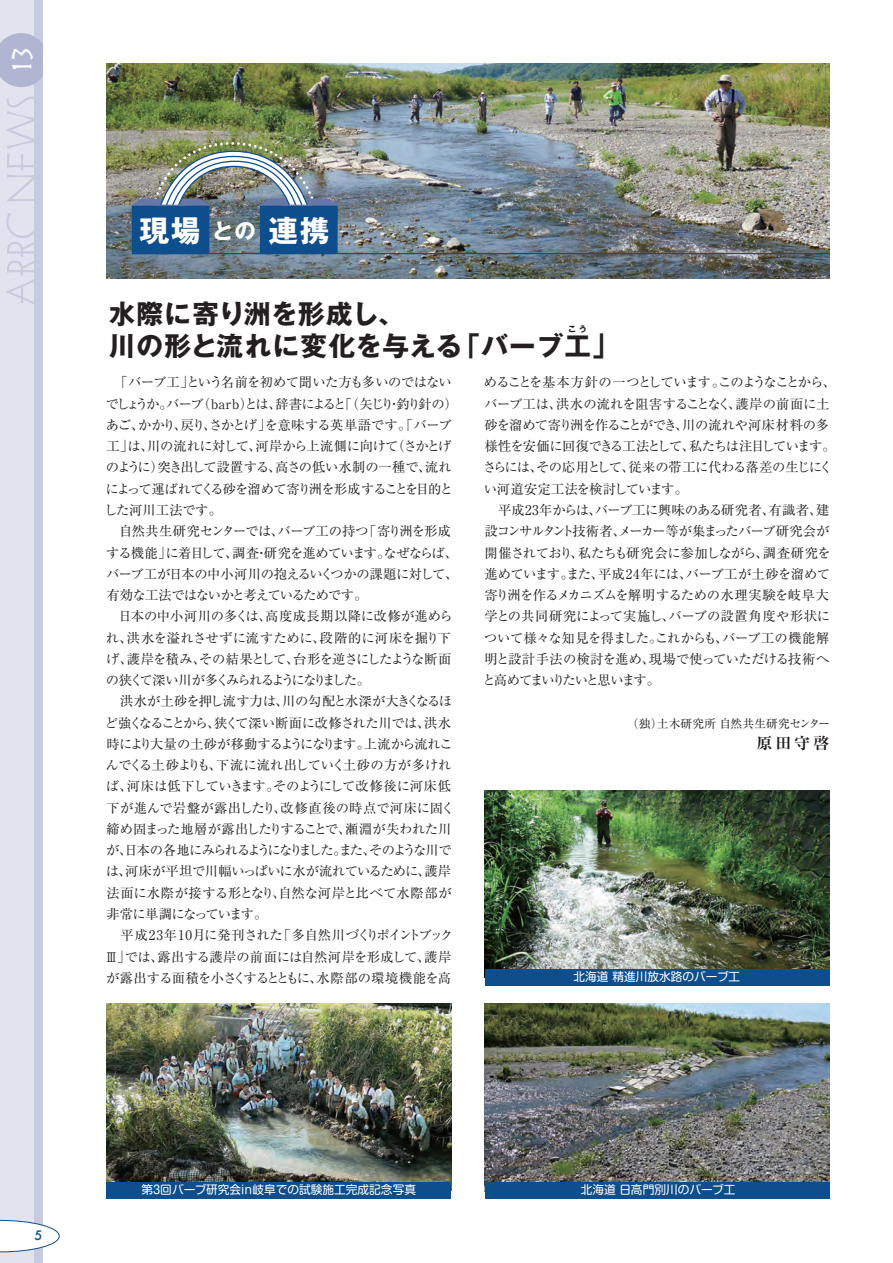
<style>
.page{position:relative;width:893px;height:1263px;background:#fff}
.page>*{position:absolute;margin:0;border:0;box-sizing:border-box;transform-origin:0 0}
.t1{font:32.4px "Herculanum";color:#fff}
.t2{font:700 29.7px "Gothic MB101 Pro";color:#fff}
.t3{font:700 26.55px/32px "Gothic MB101 Pro";letter-spacing:.04em;color:#231f20}
.t4{font:700 21.3px "Gothic MB101 Pro";color:#fff}
.t5{font:700 expanded 15.9px "Ryumin Pro";color:#231f20}
.t6{font:13.35px/21.3px "Ryumin Pro";letter-spacing:-.04em;color:#231f20}
.t7{font:500 12.75px "Futura";color:#0f4e8c}
.t8{font:11.7px "Shin M Go Pro";color:#fff}
.t9{font:11.7px "Ryumin Pro";letter-spacing:.02em;color:#231f20}
.t10{font:700 7.95px "Gothic MB101 Pro";color:#231f20}
.s1{font-size:13.35px}
</style>
<div class="page">
<img style="left:107px;top:64px;width:722px;height:214px">
<img style="left:485px;top:1003px;width:344px;height:179px">
<div style="left:485px;top:1182px;width:344px;height:16px;background:#0f4e8c"></div>
<img style="left:485px;top:790px;width:344px;height:179px">
<div style="left:485px;top:969px;width:344px;height:16px;background:#0f4e8c"></div>
<img style="left:107px;top:1003px;width:344px;height:179px">
<div style="left:107px;top:1182px;width:344px;height:16px;background:#0f4e8c"></div>
<hr style="left:132px;top:253px;width:697px;height:1px;background:#0f4e8c">
<div style="left:260px;top:205px;width:77px;height:49px;background:#0f4e8c"></div>
<div style="left:260px;top:205px;width:78px;height:49px;border:1px solid #0f4e8c"></div>
<div style="left:132px;top:205px;width:77px;height:49px;background:#0f4e8c"></div>
<img style="left:131px;top:141px;width:209px;height:66px">
<hr style="left:282px;top:205px;width:30px;height:1px;background:#6777a8">
<div style="left:0;top:0;width:43px;height:1263px;background:#e1e3ee"></div>
<div style="left:34px;top:0;width:9px;height:1263px;background:#c8cadf"></div>
<svg style="left:0;top:33px;width:43px;height:54px;background:#b4b9d3"></svg>
<svg style="left:6px;top:213px;width:28px;height:91px"></svg>
<svg style="left:6px;top:97px;width:28px;height:104px"></svg>
<svg style="left:0;top:1220px;width:60px;height:32px"></svg>
<h1 class="t1" style="left:1px;top:72px;width:27px;rotate:-90deg">13</h1>
<h2 class="t2" style="left:140px;top:206px;width:63px">現場</h2>
<h2 class="t2" style="left:268px;top:206px;width:63px">連携</h2>
<h3 class="t4" style="left:212px;top:213px;width:45px">との</h3>
<h3 class="t3" style="left:109px;top:295px;width:512px">水際に寄り洲を形成し、<br>川の形と流れに変化を与える「バーブ工」</h3>
<p class="t10" style="left:568px;top:322px;width:20px">こ う</p>
<p class="t6" style="left:104px;top:371px;width:356px">　「バーブ工」という名前を初めて聞いた方も多いのではないでしょうか。バーブ（barb）とは、辞書によると「（矢じり・釣り針の）あご、かかり、戻り、さかとげ」を意味する英単語です。「バーブ工」は、川の流れに対して、河岸から上流側に向けて（さかとげのように）突き出して設置する、高さの低い水制の一種で、流れによって運ばれてくる砂を溜めて寄り洲を形成することを目的とした河川工法です。<br>　自然共生研究センターでは、バーブ工の持つ「寄り洲を形成する機能」に着目して、調査・研究を進めています。なぜならば、バーブ工が日本の中小河川の抱えるいくつかの課題に対して、有効な工法ではないかと考えているためです。<br>　日本の中小河川の多くは、高度成長期以降に改修が進められ、洪水を溢れさせずに流すために、段階的に河床を掘り下げ、護岸を積み、その結果として、台形を逆さにしたような断面の狭くて深い川が多くみられるようになりました。<br>　洪水が土砂を押し流す力は、川の勾配と水深が大きくなるほど強くなることから、狭くて深い断面に改修された川では、洪水時により大量の土砂が移動するようになります。上流から流れこんでくる土砂よりも、下流に流れ出していく土砂の方が多ければ、河床は低下していきます。そのようにして改修後に河床低下が進んで岩盤が露出したり、改修直後の時点で河床に固く締め固まった地層が露出したりすることで、瀬淵が失われた川が、日本の各地にみられるようになりました。また、そのような川では、河床が平坦で川幅いっぱいに水が流れているために、護岸法面に水際が接する形となり、自然な河岸と比べて水際部が非常に単調になっています。<br>　平成23年10月に発刊された「多自然川づくりポイントブック<br>Ⅲ」では、露出する護岸の前面には自然河岸を形成して、護岸が露出する面積を小さくするとともに、水際部の環境機能を高</p>
<p class="t6" style="left:482px;top:371px;width:355px">めることを基本方針の一つとしています。このようなことから、バーブ工は、洪水の流れを阻害することなく、護岸の前面に土砂を溜めて寄り洲を作ることができ、川の流れや河床材料の多様性を安価に回復できる工法として、私たちは注目しています。さらには、その応用として、従来の帯工に代わる落差の生じにくい河道安定工法を検討しています。<br>　平成23年からは、バーブ工に興味のある研究者、有識者、建設コンサルタント技術者、メーカー等が集まったバーブ研究会が開催されており、私たちも研究会に参加しながら、調査研究を進めています。また、平成24年には、バーブ工が土砂を溜めて寄り洲を作るメカニズムを解明するための水理実験を岐阜大学との共同研究によって実施し、バーブの設置角度や形状について様々な知見を得ました。これからも、バーブ工の機能解明と設計手法の検討を進め、現場で使っていただける技術へと高めてまいりたいと思います。</p>
<p class="t9" style="left:614px;top:714px;width:217px"><span class="s1">　</span> （独）土木研究所 自然共生研究センター</p>
<p class="t5" style="left:757px;top:730px;width:74px">原田守啓</p>
<p class="t8" style="left:573px;top:967px;width:168px">北海道 精進川放水路のバーブ工</p>
<p class="t7" style="left:34px;top:1226px;width:9px">5</p>
<p class="t8" style="left:141px;top:1180px;width:276px">第3回バーブ研究会in岐阜での試験施工完成記念写真</p>
<p class="t8" style="left:581px;top:1180px;width:156px">北海道 日高門別川のバーブ工</p>
</div>
